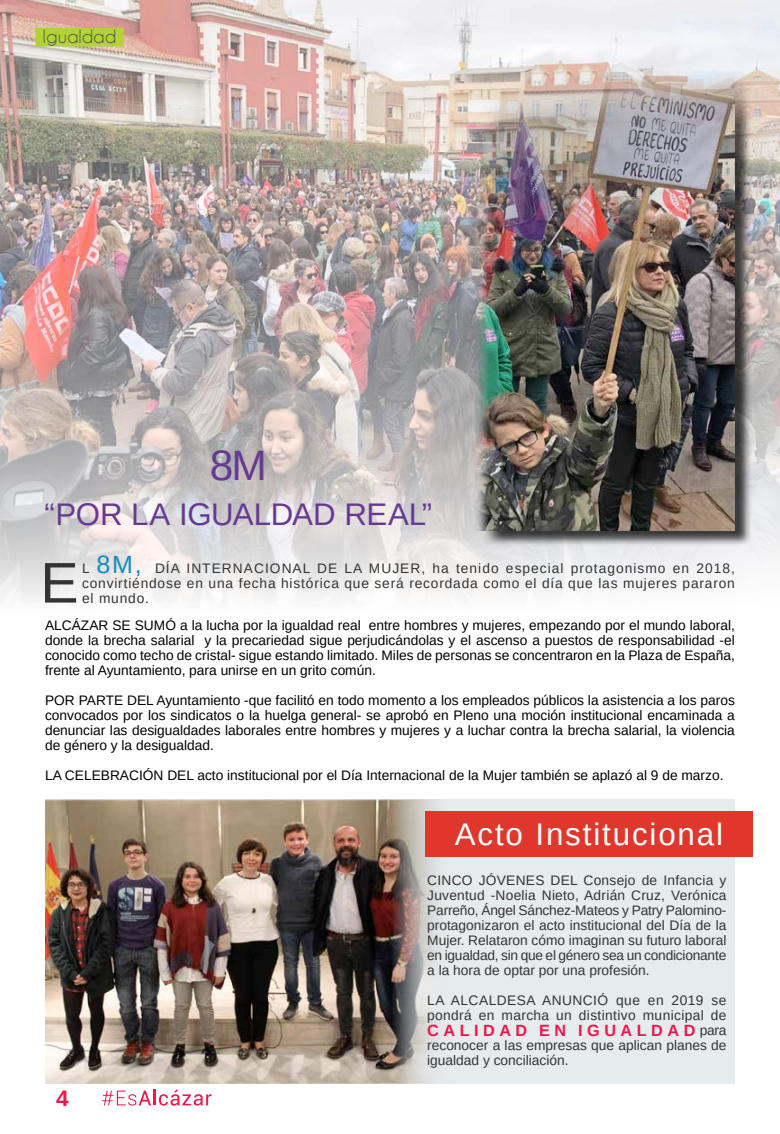
<style>
.page{position:relative;width:780px;height:1134px;background:#fff}
.page>*{position:absolute;margin:0;border:0;box-sizing:border-box;transform-origin:0 0}
.t1{font:57.38px "Arimo";color:#343433}
.t2{font:42.5px "Arimo";color:#673a91}
.t3{font:31.25px "Arimo";letter-spacing:-.01em;color:#673a91}
.t4{font:31.25px "Arimo";letter-spacing:.06em;color:#fff}
.t5{font:700 22.5px "Arimo";color:#ed174e}
.t6{font:17.5px "Caviar Dreams";letter-spacing:-.005em;color:#4b4d4d}
.t7{font:700 16.25px "Arimo";letter-spacing:.275em;color:#ed174e}
.t8{font:13.75px/15px "Arimo";color:#000;text-align:justify}
.t9{font:13.75px/15px "Arimo";color:#343433;text-align:justify}
.t10{font:13.75px/15px "Arimo";letter-spacing:.025em;color:#343433;text-align:right}
.s1{font-size:25px;color:#118cbd}
.s2{font-weight:400;font-size:13.75px;color:#343433}
</style>
<div class="page">
<img style="left:0;top:0;width:780px;height:603px">
<div style="left:35px;top:28px;width:88px;height:19px;background:#b3d235"></div>
<div style="left:477px;top:57px;width:275px;height:489px;background:#000;opacity:.75"></div>
<img style="left:471px;top:39px;width:264px;height:492px">
<div style="left:45px;top:799px;width:690px;height:285px;background:#e6ebee"></div>
<img style="left:45px;top:799px;width:394px;height:285px">
<div style="left:425px;top:811px;width:327px;height:46px;background:#e0372d"></div>
<svg style="left:102px;top:1089px;width:109px;height:16px"></svg>
<p class="t6" style="left:43px;top:26px;width:75px">Igualdad</p>
<h2 class="t2" style="left:210px;top:438px;width:58px">8M</h2>
<h3 class="t3" style="left:44px;top:494px;width:389px">“POR LA IGUALDAD REAL”</h3>
<h1 class="t1" style="left:40px;top:546px;width:40px">E</h1>
<p class="t9" style="left:82px;top:560px;width:654px">L <span class="s1">8M,</span> DÍA INTERNACIONAL DE LA MUJER, ha tenido especial protagonismo en 2018, convirtiéndose en una fecha histórica que será recordada como el día que las mujeres pararon el mundo.</p>
<p class="t8" style="left:45px;top:618px;width:101px">ALCÁZAR se sum</p>
<p class="t8" style="left:45px;top:618px;width:691px;text-indent:120px">ó a la lucha por la igualdad real entre hombres y mujeres, empezando por el mundo laboral, donde la brecha salarial y la precariedad sigue perjudicándolas y el ascenso a puestos de responsabilidad -el conocido como techo de cristal- sigue estando limitado. Miles de personas se concentraron en la Plaza de España, frente al Ayuntamiento, para unirse en un grito común.</p>
<p class="t8" style="left:45px;top:693px;width:11px">por</p>
<p class="t8" style="left:79px;top:693px;width:10px">parte</p>
<p class="t8" style="left:127px;top:693px;width:10px">del</p>
<p class="t8" style="left:45px;top:693px;width:691px;text-indent:111px">Ayuntamiento -que facilitó en todo momento a los empleados públicos la asistencia a los paros convocados por los sindicatos o la huelga general- se aprobó en Pleno una moción institucional encaminada a denunciar las desigualdades laborales entre hombres y mujeres y a luchar contra la brecha salarial, la violencia de género y la desigualdad.</p>
<p class="t8" style="left:45px;top:768px;width:30px">la cele</p>
<p class="t8" style="left:101px;top:768px;width:18px">braci</p>
<p class="t8" style="left:143px;top:768px;width:34px">ón del</p>
<p class="t8" style="left:197px;top:768px;width:527px">acto institucional por el Día Internacional de la Mujer también se aplazó al 9 de marzo.</p>
<h3 class="t4" style="left:455px;top:814px;width:270px">Acto Institucional</h3>
<h3 class="t5" style="left:56px;top:1083px;width:14px">4</h3>
<p class="t9" style="left:427px;top:873px;width:301px">cINCO JÓVENES DEL Consejo de Infancia y Juventud -Noelia Nieto, Adrián Cruz, Verónica Parreño, Ángel Sánchez-Mateos y Patry Palomino&shy;protagonizaron el acto institucional del Día de la Mujer. Relataron cómo imaginan su futuro laboral en igualdad, sin que el género sea un condicionante a la hora de optar por una profesión.</p>
<p class="t9" style="left:427px;top:993px;width:35px">la alcaldesa</p>
<p class="t9" style="left:542px;top:993px;width:10px">anunci</p>
<p class="t10" style="left:427px;top:993px;width:301px">ó que en 2019 se<br>pondrá en marcha un distintivo municipal de</p>
<p class="t7" style="left:427px;top:1019px;width:301px">CALIDAD EN IGUALDAD<span class="s2">para</span></p>
<p class="t9" style="left:427px;top:1038px;width:301px">reconocer a las empresas que aplican planes de igualdad y conciliación.</p>
</div>
